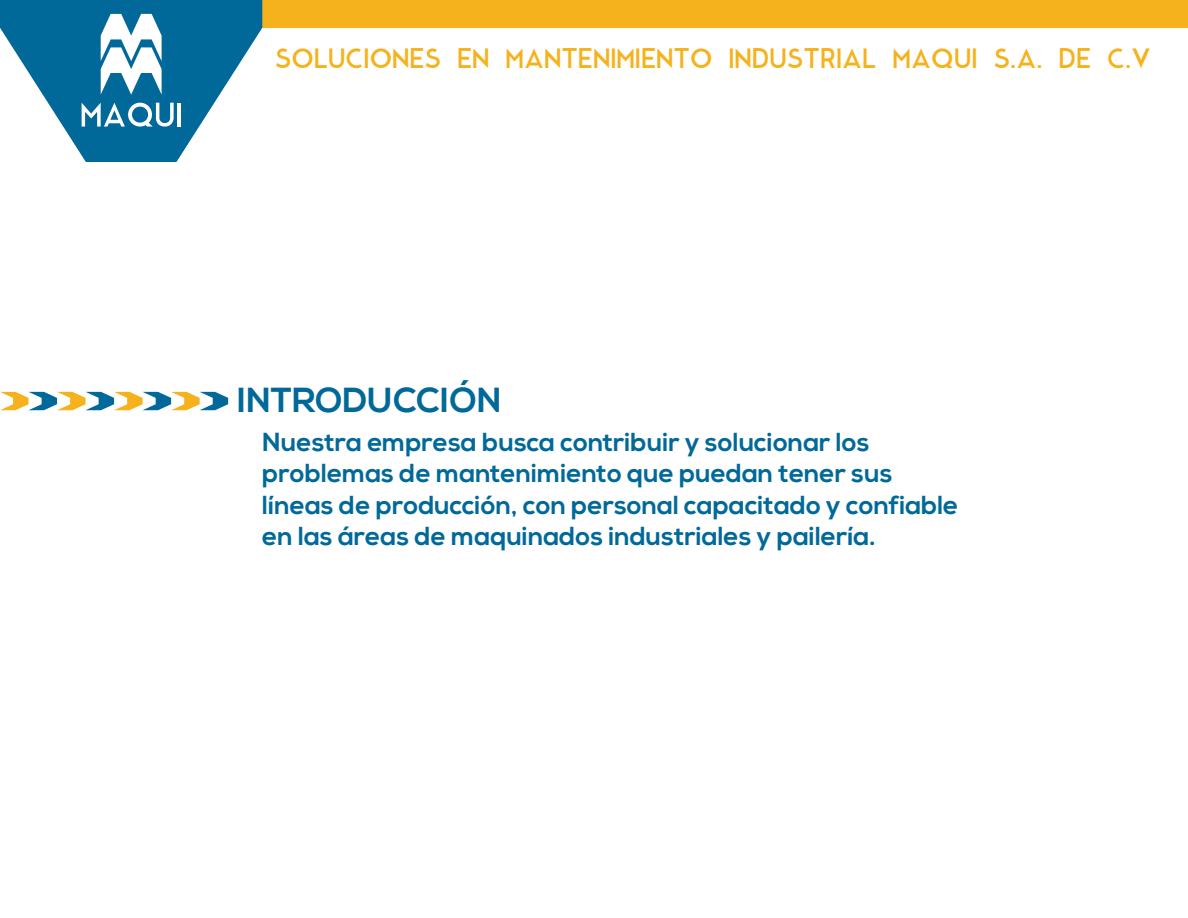
<style>
.page{position:relative;width:1188px;height:918px;background:#fff}
.page>*{position:absolute;margin:0;border:0;box-sizing:border-box;transform-origin:0 0}
.t1{font:700 34.8px "Nexa";color:#006999}
.t2{font:26.55px "Modern Grotesk";color:#f6b21c}
.t3{font:700 26.1px/31.2px "Nexa";color:#006999}
</style>
<div class="page">
<svg style="left:0;top:392px;width:228px;height:18px"></svg>
<div style="left:0;top:0;width:1188px;height:28px;background:#f6b21c"></div>
<svg style="left:0;top:0;width:262px;height:162px"></svg>
<p class="t2" style="left:275px;top:45px;width:878px">SOLUCIONES EN MANTENIMIENTO INDUSTRIAL MAQUI S.A. DE C.V</p>
<h1 class="t1" style="left:237px;top:380px;width:266px">INTRODUCCIÓN</h1>
<p class="t3" style="left:262px;top:427px;width:698px">Nuestra empresa busca contribuir y solucionar los problemas de mantenimiento que puedan tener sus líneas de producción, con personal capacitado y confiable en las áreas de maquinados industriales y pailería.</p>
</div>
